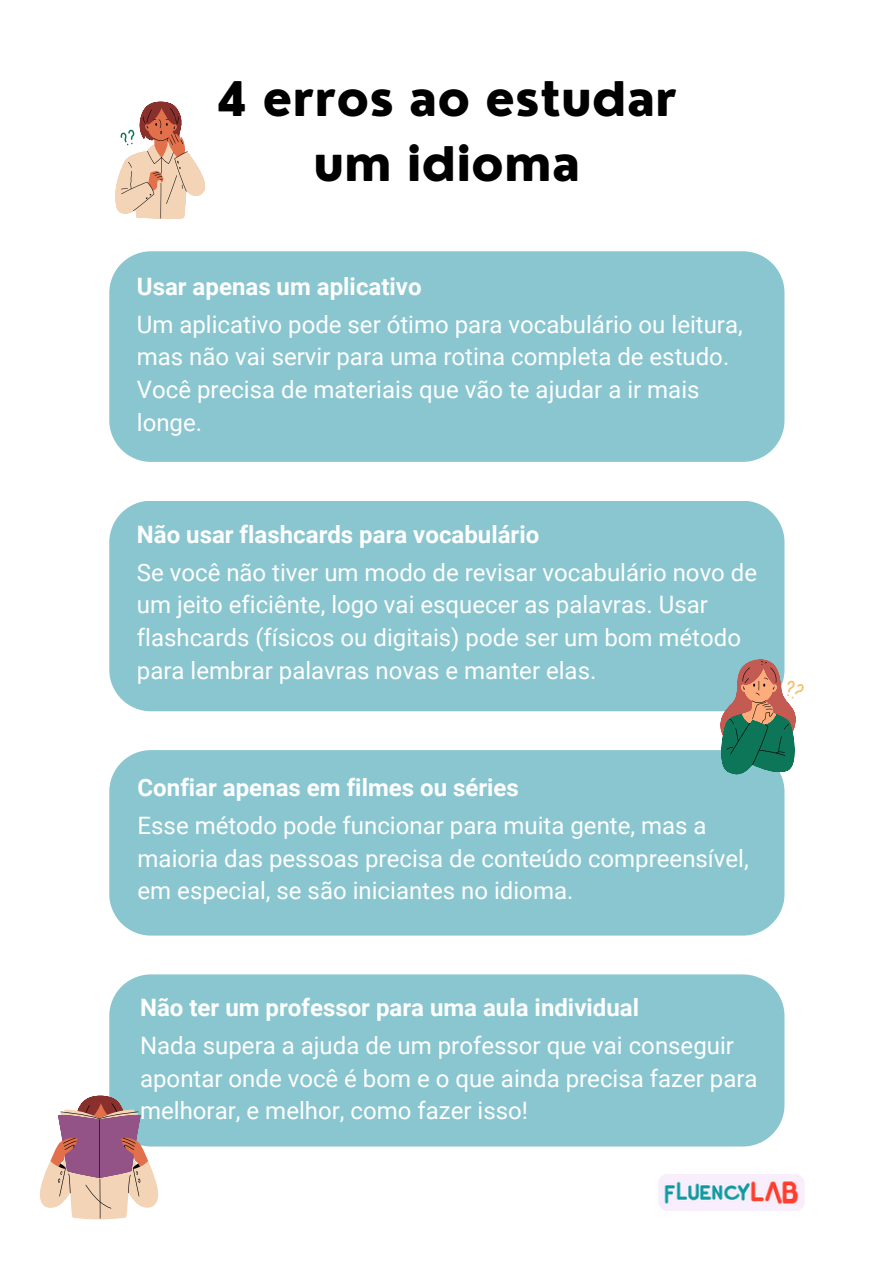
<style>
.page{position:relative;width:894px;height:1264px;background:#fff}
.page>*{position:absolute;margin:0;border:0;box-sizing:border-box;transform-origin:0 0}
.t1{font:800 46.5px/64.2px "Nourd";color:#000;text-align:center}
.t2{font:24px/32.7px "Roboto";color:#fff}
.t3{font:700 24px "Roboto";color:#fff}
</style>
<div class="page">
<svg style="left:115px;top:102px;width:91px;height:117px"></svg>
<div style="left:109px;top:251px;width:675px;height:211px;background:#89c6d0"></div>
<div style="left:109px;top:501px;width:675px;height:210px;background:#89c6d0"></div>
<div style="left:109px;top:750px;width:675px;height:185px;background:#89c6d0"></div>
<svg style="left:713px;top:658px;width:90px;height:119px"></svg>
<div style="left:109px;top:974px;width:675px;height:172px;background:#89c6d0"></div>
<svg style="left:39px;top:1095px;width:121px;height:124px"></svg>
<img style="left:658px;top:1174px;width:145px;height:36px">
<p class="t1" style="left:216px;top:67px;width:462px">4 erros ao estudar um idioma</p>
<h1 class="t3" style="left:137px;top:272px;width:286px">Usar apenas um aplicativo</h1>
<p class="t2" style="left:137px;top:308px;width:607px">Um aplicativo pode ser ótimo para vocabulário ou leitura, mas não vai servir para uma rotina completa de estudo.<br>Você precisa de materiais que vão te ajudar a ir mais longe.</p>
<p class="t3" style="left:137px;top:520px;width:404px">Não usar flashcards para vocabulário</p>
<p class="t2" style="left:137px;top:556px;width:621px">Se você não tiver um modo de revisar vocabulário novo de um jeito eficiênte, logo vai esquecer as palavras. Usar flashcards (físicos ou digitais) pode ser um bom método para lembrar palavras novas e manter elas.</p>
<p class="t3" style="left:137px;top:773px;width:382px">Confiar apenas em filmes ou séries</p>
<p class="t2" style="left:137px;top:809px;width:612px">Esse método pode funcionar para muita gente, mas a maioria das pessoas precisa de conteúdo compreensível, em especial, se são iniciantes no idioma.</p>
<p class="t3" style="left:140px;top:993px;width:500px">Não ter um professor para uma aula individual</p>
<p class="t2" style="left:140px;top:1029px;width:618px">Nada supera a ajuda de um professor que vai conseguir apontar onde você é bom e o que ainda precisa fazer para melhorar, e melhor, como fazer isso!</p>
</div>
